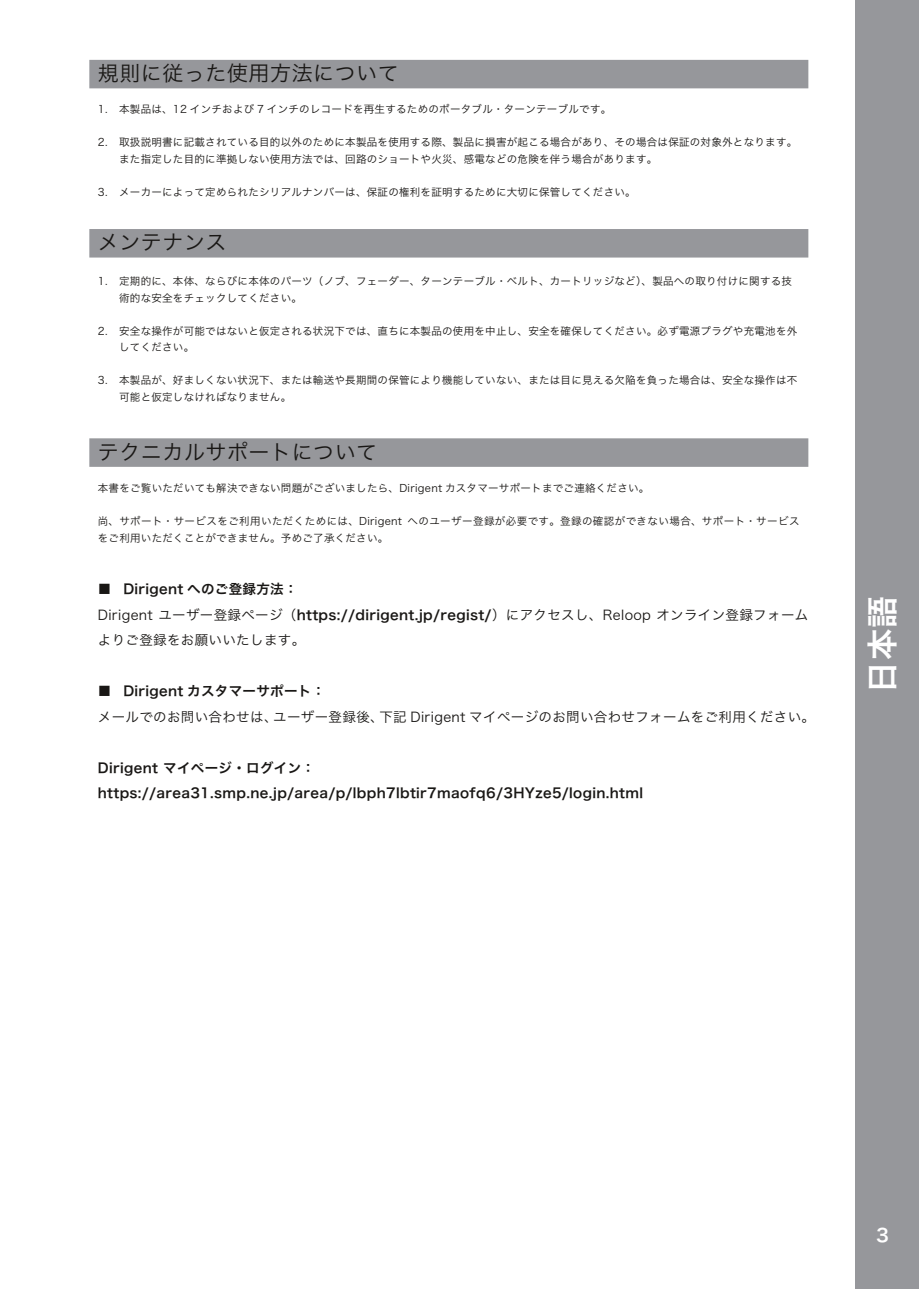
<style>
.page{position:relative;width:919px;height:1289px;background:#fff}
.page>*{position:absolute;margin:0;border:0;box-sizing:border-box;transform-origin:0 0}
.t1{font:31.65px "Hira Kaku Pro W6";color:#fff}
.t2{font:21px "Hira Kaku Pro W3";letter-spacing:.025em;color:#191715}
.t3{font:18px "Hira Kaku Pro W6";color:#fff}
.t4{font:13.5px/25.5px "Hiragino Sans W3";letter-spacing:.025em;color:#191715}
.t5{font:13.5px/25.5px "Hiragino Sans W6";letter-spacing:.025em;color:#191715}
.t6{font:10.5px/16.5px "Hira Kaku Pro W3";letter-spacing:.025em;color:#191715}
.s1{font-family:"Hiragino Sans W3"}
.s2{font-family:"Hiragino Sans W6"}
</style>
<div class="page">
<div style="left:855px;top:0;width:63px;height:1288px;background:#96979b"></div>
<div style="left:89px;top:60px;width:719px;height:28px;background:#96979b"></div>
<div style="left:89px;top:229px;width:719px;height:28px;background:#96979b"></div>
<div style="left:89px;top:438px;width:719px;height:29px;background:#96979b"></div>
<h2 class="t2" style="left:98px;top:55px;width:302px">規則に従った使用方法について</h2>
<p class="t6" style="left:98px;top:100px;width:515px">1. 本製品は、12 インチおよび 7 インチのレコードを再生するためのポータブル・ターンテーブルです。</p>
<p class="t6" style="left:119px;top:133px;width:679px;text-indent:-21px">2. 取扱説明書に記載されている目的以外のために本製品を使用する際、製品に損害が起こる場合があり、その場合は保証の対象外となります。また指定した目的に準拠しない使用方法では、回路のショートや火災、感電などの危険を伴う場合があります。</p>
<p class="t6" style="left:98px;top:182px;width:539px">3. メーカーによって定められたシリアルナンバーは、保証の権利を証明するために大切に保管してください。</p>
<h2 class="t2" style="left:98px;top:224px;width:130px">メンテナンス</h2>
<p class="t6" style="left:119px;top:272px;width:674px;text-indent:-21px">1. 定期的に、本体、ならびに本体のパーツ（ノブ、フェーダー、ターンテーブル・ベルト、カートリッジなど）、製品への取り付けに関する技術的な安全をチェックしてください。</p>
<p class="t6" style="left:119px;top:322px;width:679px;text-indent:-21px">2. 安全な操作が可能ではないと仮定される状況下では、直ちに本製品の使用を中止し、安全を確保してください。必ず電源プラグや充電池を外してください。</p>
<p class="t6" style="left:119px;top:371px;width:679px;text-indent:-21px">3. 本製品が、好ましくない状況下、または輸送や長期間の保管により機能していない、または目に見える欠陥を負った場合は、安全な操作は不可能と仮定しなければなりません。</p>
<h2 class="t2" style="left:98px;top:433px;width:281px">テクニカルサポートについて</h2>
<p class="t6" style="left:98px;top:479px;width:553px">本書をご覧いただいても解決できない問題がございましたら、Dirigent カスタマーサポートまでご連絡ください。</p>
<p class="t6" style="left:98px;top:512px;width:703px">尚、サポート・サービスをご利用いただくためには、Dirigent へのユーザー登録が必要です。登録の確認ができない場合、サポート・サービスをご利用いただくことができません。予めご了承ください。</p>
<p class="t5" style="left:98px;top:575px;width:201px"><span class="s1">■</span> Dirigent へのご登録方法：</p>
<p class="t4" style="left:98px;top:600px;width:712px">Dirigent ユーザー登録ページ（<span class="s2">https://dirigent.jp/regist/</span>）にアクセスし、Reloop オンライン登録フォームよりご登録をお願いいたします。</p>
<p class="t5" style="left:98px;top:677px;width:229px"><span class="s1">■</span> Dirigent カスタマーサポート：</p>
<p class="t4" style="left:98px;top:702px;width:718px">メールでのお問い合わせは、ユーザー登録後、下記 Dirigent マイページのお問い合わせフォームをご利用ください。</p>
<p class="t5" style="left:98px;top:754px;width:546px">Dirigent マイページ・ログイン：https://area31.smp.ne.jp/area/p/lbph7lbtir7maofq6/3HYze5/login.html</p>
<h1 class="t1" style="left:853px;top:692px;width:98px;rotate:-90deg">日本語</h1>
<h3 class="t3" style="left:876px;top:1218px;width:14px">3</h3>
</div>
